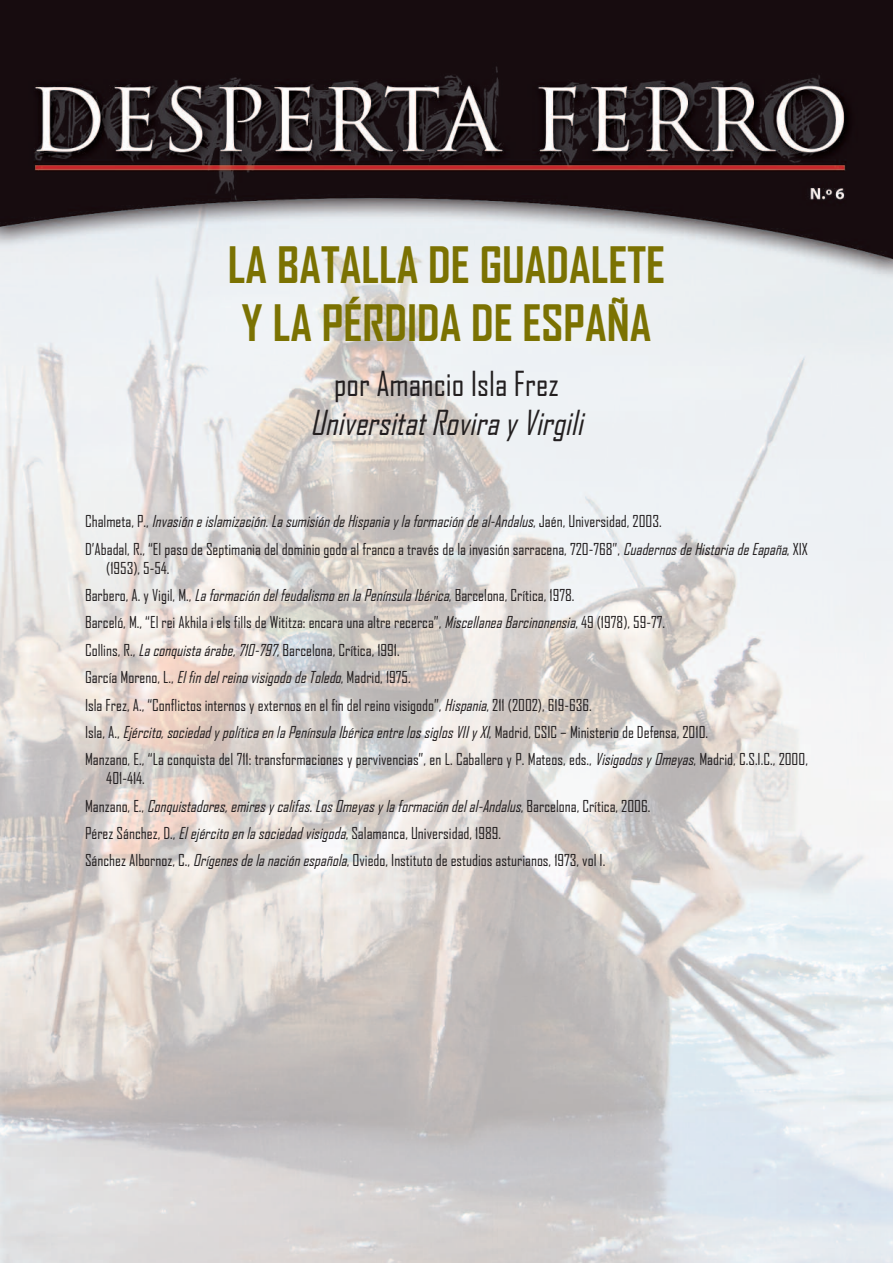
<style>
.page{position:relative;width:893px;height:1263px;background:#fff}
.page>*{position:absolute;margin:0;border:0;box-sizing:border-box;transform-origin:0 0}
.t1{font:700 48px/57.6px "Agency FB";color:#7b7202}
.t2{font:italic 33px "Agency FB";color:#231f20}
.t3{font:33px "Agency FB";color:#231f20}
.t4{font:15.75px/27.5px "Agency FB";color:#231f20}
.s1{font-style:italic}
</style>
<div class="page">
<img style="left:0;top:0;width:893px;height:1263px">
<h1 class="t1" style="left:228px;top:235px;width:439px">LA BATALLA DE GUADALETE<br>Y LA PÉRDIDA DE ESPAÑA</h1>
<h2 class="t3" style="left:334px;top:363px;width:226px">por Amancio Isla Frez</h2>
<h2 class="t2" style="left:310px;top:403px;width:281px">Universitat Rovira y Virgili</h2>
<p class="t4" style="left:85px;top:507px;width:724px">C h a l m e t a , P . , <span class="s1">Invasión e islamización. La sumisión de Hispania y la formación de al-Andalus</span>, J a é n , U n i v e r s i d a d , 2 0 0 3 .<br>D’Abadal, R., “El paso de Septimania del dominio godo al franco a través de la invasión sarracena, 720-768”, <span class="s1">CuadernosdeHistoriadeEapaña</span>, XIX</p>
<p class="t4" style="left:85px;top:554px;width:724px;text-indent:21px">(1953), 5-54.<br>Barbero, A. y Vigil, M., <span class="s1">LaformacióndelfeudalismoenlaPenínsulaIbérica</span>, Barcelona, Crítica, 1978.<br>Barceló, M., “El rei Akhila i els fills de Wititza: encara una altre recerca”, <span class="s1">MiscellaneaBarcinonensia</span>, 49 (1978), 59-77.<br>Collins, R., <span class="s1">Laconquistaárabe,710-797</span>, Barcelona, Crítica, 1991.<br>García Moreno, L., <span class="s1">ElfindelreinovisigododeToledo</span>, Madrid, 1975.<br>Isla Frez, A., “Conflictos internos y externos en el fin del reino visigodo”, <span class="s1">Hispania</span>, 211 (2002), 619-636.<br>Isla, A., <span class="s1">Ejército,sociedadypolíticaenlaPenínsulaIbéricaentrelossiglosVIIyXI</span>, Madrid, CSIC – Ministerio de Defensa, 2010.<br>Manzano, E., “La conquista del 711: transformaciones y pervivencias”, en L. Caballero y P. Mateos, eds., <span class="s1">VisigodosyOmeyas</span>, Madrid, C.S.I.C., 2000,</p>
<p class="t4" style="left:85px;top:764px;width:567px;text-indent:21px">401-414.<br>M a n z a n o , E . , <span class="s1">Conquistadores, emires y califas. Los Omeyas y la formación del al-Andalus</span>, B a r c e l o n a , C r ít i c a , 2 0 0 6 .<br>Pérez Sánchez, D., <span class="s1">Elejércitoenlasociedadvisigoda</span>, Salamanca, Universidad, 1989.<br>Sánchez Albornoz, C., <span class="s1">Orígenesdelanaciónespañola</span>, Oviedo, Instituto de estudios asturianos, 1973, vol I.</p>
</div>
